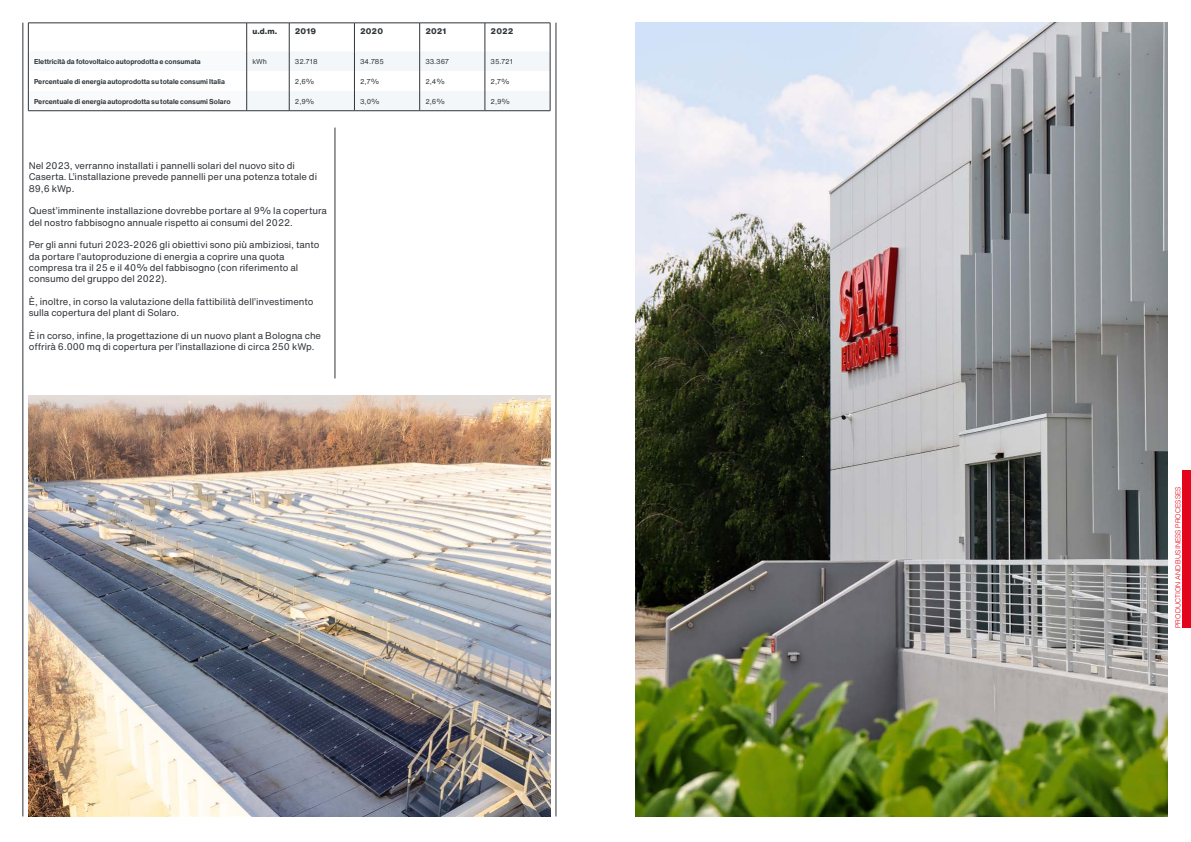
<style>
.page{position:relative;width:1191px;height:842px;background:#fff}
.page>*{position:absolute;margin:0;border:0;box-sizing:border-box;transform-origin:0 0}
.t1{font:9.5px/11.3px "Helvetica Now Text";color:#313439}
.t2{font:800 8px "Helvetica Now Text";letter-spacing:.01em;color:#30383b}
.t3{font:700 7px "Helvetica Now Text";color:#30383b}
.t4{font:7px "Helvetica Now Text";color:#30383b}
.t5{font:300 7px "Helvetica";letter-spacing:.01em;color:#e3051b}
</style>
<div class="page">
<hr style="left:28px;top:111px;width:219px;height:1px;background:#313439">
<hr style="left:247px;top:111px;width:42px;height:1px;background:#313439">
<hr style="left:289px;top:111px;width:65px;height:1px;background:#313439">
<hr style="left:354px;top:111px;width:66px;height:1px;background:#313439">
<hr style="left:420px;top:111px;width:65px;height:1px;background:#313439">
<hr style="left:485px;top:111px;width:65px;height:1px;background:#313439">
<svg style="left:28px;top:23px;width:523px;height:88px"></svg>
<hr style="left:23px;top:23px;width:1px;height:793px;background:#313439">
<hr style="left:556px;top:23px;width:1px;height:793px;background:#313439">
<hr style="left:335px;top:128px;width:1px;height:250px;background:#313439">
<img style="left:29px;top:395px;width:521px;height:421px">
<img style="left:635px;top:23px;width:533px;height:793px">
<div style="left:1182px;top:471px;width:9px;height:157px;background:#e3051b"></div>
<p class="t2" style="left:252px;top:25px;width:26px">u.d.m.</p>
<p class="t2" style="left:295px;top:25px;width:23px">2019</p>
<p class="t2" style="left:360px;top:25px;width:24px">2020</p>
<p class="t2" style="left:425px;top:25px;width:23px">2021</p>
<p class="t2" style="left:490px;top:25px;width:24px">2022</p>
<p class="t3" style="left:34px;top:56px;width:168px">Elettricità da fotovoltaico autoprodotta e consumata</p>
<p class="t4" style="left:252px;top:56px;width:16px">kWh</p>
<p class="t4" style="left:295px;top:56px;width:24px">32.718</p>
<p class="t4" style="left:360px;top:56px;width:25px">34.785</p>
<p class="t4" style="left:425px;top:56px;width:26px">33.367</p>
<p class="t4" style="left:490px;top:56px;width:24px">35.721</p>
<p class="t3" style="left:34px;top:76px;width:192px">Percentuale di energia autoprodotta su totale consumi Italia</p>
<p class="t4" style="left:295px;top:76px;width:21px">2,6%</p>
<p class="t4" style="left:360px;top:76px;width:21px">2,7%</p>
<p class="t4" style="left:425px;top:76px;width:21px">2,4%</p>
<p class="t4" style="left:490px;top:76px;width:21px">2,7%</p>
<p class="t3" style="left:34px;top:96px;width:198px">Percentuale di energia autoprodotta su totale consumi Solaro</p>
<p class="t4" style="left:295px;top:96px;width:21px">2,9%</p>
<p class="t4" style="left:360px;top:96px;width:21px">3,0%</p>
<p class="t4" style="left:425px;top:96px;width:21px">2,6%</p>
<p class="t4" style="left:490px;top:96px;width:21px">2,9%</p>
<p class="t1" style="left:29px;top:160px;width:290px">Nel 2023, verranno installati i pannelli solari del nuovo sito di<br>Caserta. L’installazione prevede pannelli per una potenza totale di<br>89,6 kWp.</p>
<p class="t1" style="left:29px;top:205px;width:300px">Quest’imminente installazione dovrebbe portare al 9% la copertura del nostro fabbisogno annuale rispetto ai consumi del 2022.</p>
<p class="t1" style="left:29px;top:239px;width:292px">Per gli anni futuri 2023-2026 gli obiettivi sono più ambiziosi, tanto da portare l’autoproduzione di energia a coprire una quota compresa tra il 25 e il 40% del fabbisogno (con riferimento al consumo del gruppo del 2022).</p>
<p class="t1" style="left:29px;top:296px;width:286px">È, inoltre, in corso la valutazione della fattibilità dell’investimento sulla copertura del plant di Solaro.</p>
<p class="t1" style="left:29px;top:330px;width:294px">È in corso, infine, la progettazione di un nuovo plant a Bologna che offrirà 6.000 mq di copertura per l’installazione di circa 250 kWp.</p>
<p class="t5" style="left:1172px;top:628px;width:143px;rotate:-90deg">PRODUCTION AND BUSINESS PROCESSES</p>
</div>
